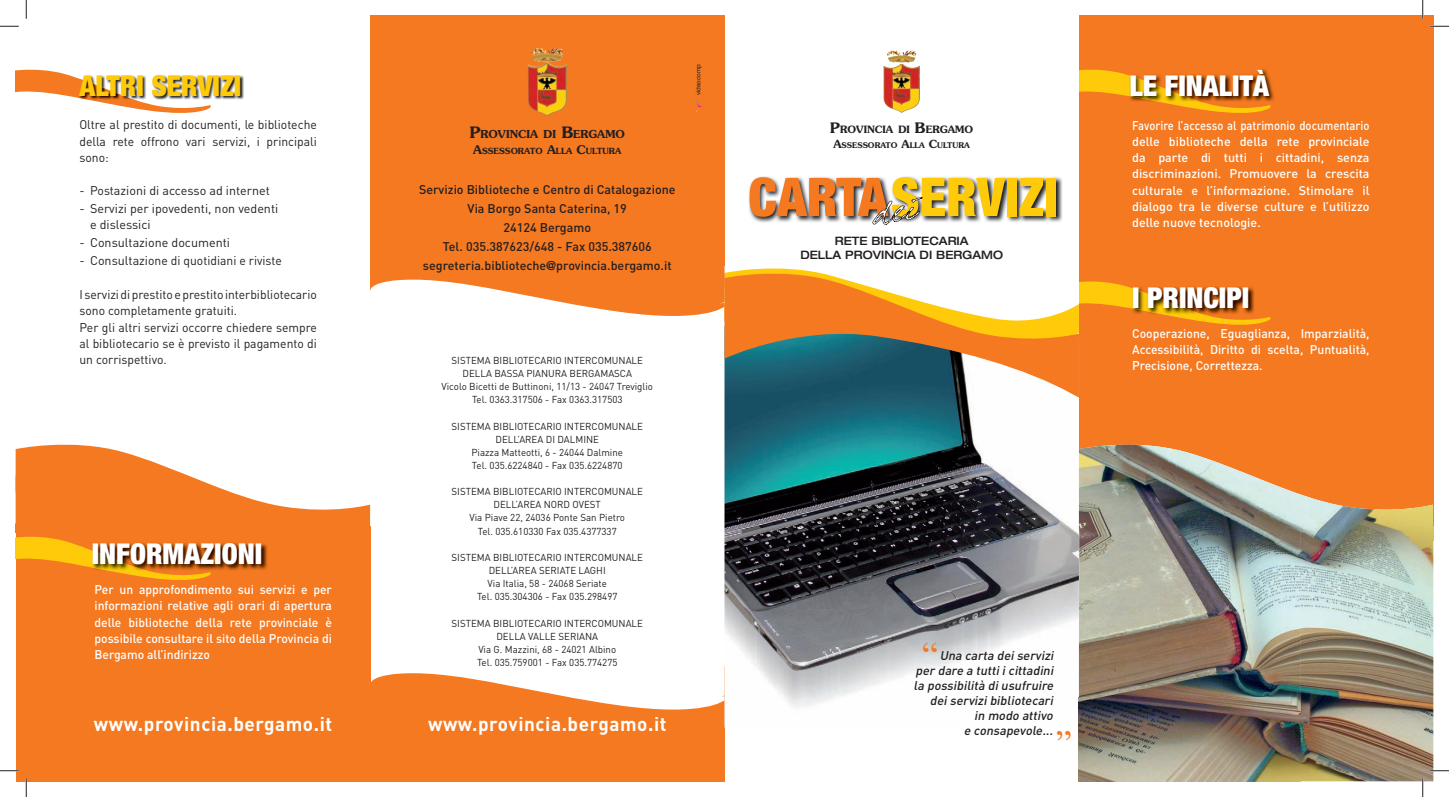
<style>
.page{position:relative;width:1449px;height:797px;background:#fff}
.page>*{position:absolute;margin:0;border:0;box-sizing:border-box;transform-origin:0 0}
.t1{font:900 condensed 53.38px "Helvetica Neue";color:#feca0a}
.t2{font:37.5px "Times";color:#f47921;scale:.95 1}
.t3{font:900 condensed 28.75px "Helvetica Neue";color:#fff}
.t4{font:900 condensed 28.75px "Helvetica Neue";color:#feca0a}
.t5{font:700 19.5px "DIN";letter-spacing:.03em;color:#fff}
.t6{font:12.5px/16.2px "DIN";color:#231f20}
.t7{font:500 12.5px/16.2px "DIN";color:#fff;text-align:justify}
.t8{font:500 12.5px/16.2px "DIN";color:#fff;text-align:justify;scale:.9 1}
.t9{font:500 12.5px/18.8px "DIN";color:#231f20;text-align:center}
.t10{font:italic 500 12.5px/15px "DIN";color:#231f20;text-align:right}
.t11{font:500 expanded 11.62px/13.9px "Helvetica Neue";color:#231f20;text-align:center;scale:.95 1}
.t12{font:600 11px "Souvenir";color:#231f20}
.t13{font:600 10.12px "Souvenir";color:#231f20}
.t14{font:10px/13.1px "DIN";color:#231f20;text-align:center}
.t15{font:600 8.5px "Souvenir";color:#231f20}
.t16{font:600 7.75px "Souvenir";color:#231f20}
.t17{font:6.25px "Helvetica Neue";color:#231f20}
.s1{font-size:15.62px}
.s2{font-size:12.12px}
.s3{font-family:"Helvetica Neue";font-weight:700}
.s4{font-size:14.5px}
.s5{font-size:11.12px}
.s6{color:#f47921}
</style>
<div class="page">
<div style="left:370px;top:665px;width:354px;height:116px;background:#f47921"></div>
<svg style="left:370px;top:505px;width:354px;height:205px"></svg>
<div style="left:1079px;top:16px;width:354px;height:525px;background:#f47921"></div>
<svg style="left:16px;top:69px;width:195px;height:44px"></svg>
<div style="left:16px;top:526px;width:354px;height:255px;background:#f47921"></div>
<svg style="left:1079px;top:69px;width:191px;height:44px"></svg>
<img style="left:724px;top:397px;width:355px;height:330px">
<img style="left:1129px;top:69px;width:145px;height:33px">
<img style="left:1129px;top:75px;width:71px;height:27px">
<div style="left:370px;top:16px;width:354px;height:250px;background:#f47921"></div>
<img style="left:79px;top:75px;width:165px;height:25px">
<img style="left:79px;top:78px;width:56px;height:22px">
<svg style="left:16px;top:444px;width:354px;height:136px"></svg>
<img style="left:92px;top:542px;width:175px;height:29px">
<img style="left:92px;top:550px;width:57px;height:21px">
<img style="left:218px;top:542px;width:49px;height:2px">
<img style="left:887px;top:50px;width:27px;height:13px">
<img style="left:531px;top:48px;width:25px;height:14px">
<svg style="left:696px;top:99px;width:6px;height:13px"></svg>
<img style="left:1079px;top:444px;width:221px;height:337px">
<img style="left:1300px;top:494px;width:133px;height:287px">
<img style="left:749px;top:176px;width:141px;height:21px">
<img style="left:895px;top:176px;width:167px;height:21px">
<img style="left:892px;top:182px;width:3px;height:15px">
<svg style="left:370px;top:197px;width:900px;height:200px"></svg>
<svg style="left:0;top:25px;width:19px;height:2px"></svg>
<svg style="left:1430px;top:25px;width:19px;height:2px"></svg>
<svg style="left:0;top:770px;width:19px;height:1px"></svg>
<svg style="left:1430px;top:770px;width:19px;height:1px"></svg>
<svg style="left:25px;top:0;width:2px;height:19px"></svg>
<svg style="left:25px;top:778px;width:2px;height:19px"></svg>
<svg style="left:1422px;top:0;width:1px;height:19px"></svg>
<svg style="left:1422px;top:778px;width:1px;height:19px"></svg>
<h3 class="t4" style="left:79px;top:75px;width:163px">ALTRI SERVIZI</h3>
<p class="t6" style="left:79px;top:118px;width:239px;text-align:justify">Oltre al prestito di documenti, le biblioteche della rete offrono vari servizi, i principali sono:</p>
<p class="t6" style="left:79px;top:183px;width:192px">- Postazioni di accesso ad internet</p>
<p class="t6" style="left:90px;top:201px;width:190px;text-indent:-11px">- Servizi per ipovedenti, non vedenti e dislessici</p>
<p class="t6" style="left:79px;top:235px;width:152px">- Consultazione documenti</p>
<p class="t6" style="left:79px;top:253px;width:204px">- Consultazione di quotidiani e riviste</p>
<p class="t6" style="left:79px;top:288px;width:239px">I servizi di prestito e prestito interbibliotecario sono completamente gratuiti.<br>Per gli altri servizi occorre chiedere sempre al bibliotecario se è previsto il pagamento di un corrispettivo.</p>
<h3 class="t3" style="left:92px;top:544px;width:172px">INFORMAZIONI</h3>
<p class="t7" style="left:94px;top:582px;width:239px">Per un approfondimento sui servizi e per informazioni relative agli orari di apertura delle biblioteche della rete provinciale è possibile consultare il sito della Provincia di Bergamo all’indirizzo</p>
<p class="t12" style="left:470px;top:130px;width:157px"><span class="s1">P</span>ROVINCIA DI <span class="s1">B</span>ERGAMO</p>
<p class="t15" style="left:473px;top:148px;width:150px"><span class="s2">A</span>SSESSORATO <span class="s2">A</span>LLA <span class="s2">C</span>ULTURA</p>
<p class="t9" style="left:419px;top:182px;width:258px">Servizio Biblioteche e Centro di Catalogazione Via Borgo Santa Caterina, 19<br>24124 Bergamo<br>Tel. 035.387623/648 - Fax 035.387606 segreteria.biblioteche<span class="s3">@</span>provincia.bergamo.it</p>
<p class="t14" style="left:441px;top:355px;width:213px">SISTEMA BIBLIOTECARIO INTERCOMUNALE DELLA BASSA PIANURA BERGAMASCA<br>Vicolo Bicetti de Buttinoni, 11/13 - 24047 Treviglio Tel. 0363.317506 - Fax 0363.317503</p>
<p class="t14" style="left:451px;top:420px;width:193px">SISTEMA BIBLIOTECARIO INTERCOMUNALE<br>DELL’AREA DI DALMINE<br>Piazza Matteotti, 6 - 24044 Dalmine<br>Tel. 035.6224840 - Fax 035.6224870</p>
<p class="t14" style="left:451px;top:486px;width:193px">SISTEMA BIBLIOTECARIO INTERCOMUNALE<br>DELL’AREA NORD OVEST<br>Via Piave 22, 24036 Ponte San Pietro<br>Tel. 035.610330 Fax 035.4377337</p>
<p class="t14" style="left:451px;top:551px;width:193px">SISTEMA BIBLIOTECARIO INTERCOMUNALE<br>DELL’AREA SERIATE LAGHI<br>Via Italia, 58 - 24068 Seriate<br>Tel. 035.304306 - Fax 035.298497</p>
<p class="t14" style="left:451px;top:617px;width:193px">SISTEMA BIBLIOTECARIO INTERCOMUNALE<br>DELLA VALLE SERIANA<br>Via G. Mazzini, 68 - 24021 Albino<br>Tel. 035.759001 - Fax 035.774275</p>
<h3 class="t5" style="left:94px;top:717px;width:240px">www.provincia.bergamo.it</h3>
<h3 class="t5" style="left:428px;top:717px;width:240px">www.provincia.bergamo.it</h3>
<p class="t17" style="left:696px;top:95px;width:33px;rotate:-90deg">videocomp</p>
<p class="t13" style="left:830px;top:126px;width:144px"><span class="s4">P</span>ROVINCIA DI <span class="s4">B</span>ERGAMO</p>
<p class="t16" style="left:833px;top:142px;width:138px"><span class="s5">A</span>SSESSORATO <span class="s5">A</span>LLA <span class="s5">C</span>ULTURA</p>
<h1 class="t1" style="left:748px;top:178px;width:311px"><span class="s6">CARTA</span>SERVIZI</h1>
<p class="t11" style="left:800px;top:235px;width:215px">RETE BIBLIOTECARIA<br>DELLA PROVINCIA DI BERGAMO</p>
<h2 class="t2" style="left:922px;top:642px;width:18px">“</h2>
<p class="t10" style="left:913px;top:649px;width:143px">Una carta dei servizi<br>per dare a tutti i cittadini la possibilità di usufruire dei servizi bibliotecari<br>in modo attivo<br>e consapevole...</p>
<h2 class="t2" style="left:1072px;top:741px;width:18px;rotate:-180deg">“</h2>
<h3 class="t3" style="left:1129px;top:75px;width:141px">LE FINALITÀ</h3>
<p class="t8" style="left:1132px;top:118px;width:265px">Favorire l’accesso al patrimonio documentario delle biblioteche della rete provinciale da parte di tutti i cittadini, senza discriminazioni. Promuovere la crescita culturale e l’informazione. Stimolare il dialogo tra le diverse culture e l’utilizzo delle nuove tecnologie.</p>
<h3 class="t3" style="left:1132px;top:288px;width:119px">I PRINCIPI</h3>
<p class="t7" style="left:1132px;top:326px;width:239px">Cooperazione, Eguaglianza, Imparzialità, Accessibilità, Diritto di scelta, Puntualità, Precisione, Correttezza.</p>
</div>
